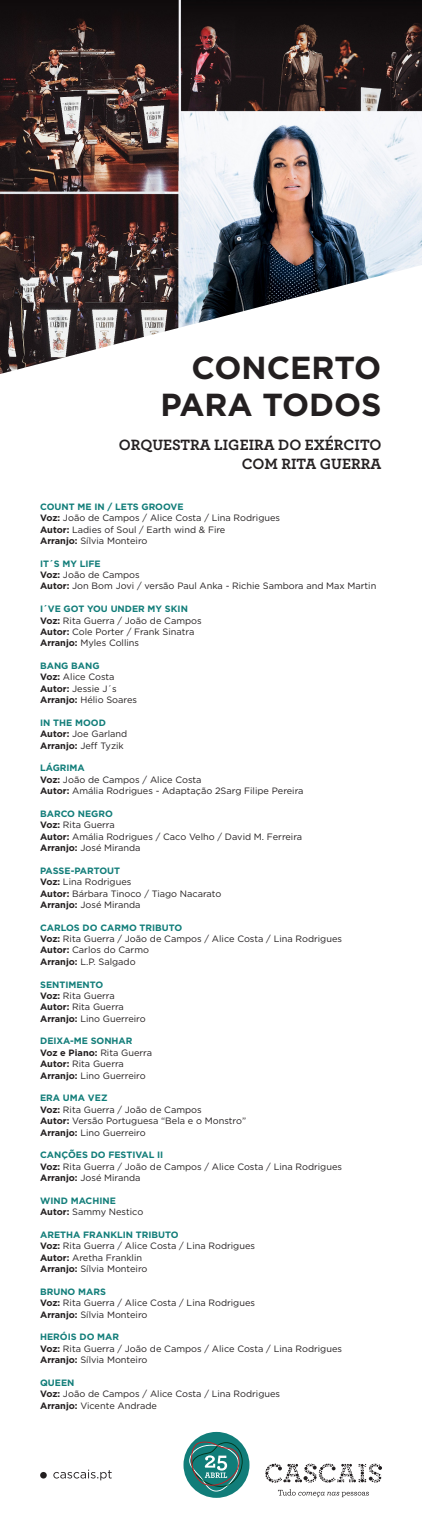
<style>
.page{position:relative;width:422px;height:1538px;background:#fff}
.page>*{position:absolute;margin:0;border:0;box-sizing:border-box;transform-origin:0 0}
.t1{font:700 31.85px/36.6px "Gotham";color:#231f20;text-align:right}
.t2{font:700 15.66px "Archer";color:#231f20}
.t3{font:9.19px "Gotham";color:#231f20}
.t4{font:700 9.19px "Gotham";color:#117d79}
.t5{font:700 9.19px "Gotham";color:#231f20}
.s1{font-weight:700}
.s2{font-weight:400}
</style>
<div class="page">
<img style="left:0;top:0;width:422px;height:374px">
<svg style="left:278px;top:1489px;width:91px;height:8px"></svg>
<svg style="left:265px;top:1463px;width:117px;height:20px"></svg>
<div style="left:183px;top:1432px;width:66px;height:66px;background:#117d79;border-radius:50%"></div>
<svg style="left:189px;top:1441px;width:54px;height:50px"></svg>
<svg style="left:53px;top:1469px;width:59px;height:11px"></svg>
<div style="left:40px;top:1472px;width:7px;height:6px;background:#231f20;border-radius:50%"></div>
<p class="t1" style="left:160px;top:349px;width:222px">CONCERTO<br>PARA TODOS</p>
<p class="t2" style="left:119px;top:433px;width:264px">ORQUESTRA LIGEIRA DO EXÉRCITO</p>
<p class="t2" style="left:242px;top:452px;width:141px">COM RITA GUERRA</p>
<p class="t4" style="left:40px;top:500px;width:145px">COUNT ME IN / LETS GROOVE</p>
<p class="t3" style="left:40px;top:512px;width:241px"><span class="s1">Voz:</span> João de Campos / Alice Costa / Lina Rodrigues</p>
<p class="t3" style="left:40px;top:523px;width:187px"><span class="s1">Autor:</span> Ladies of Soul / Earth wind &amp; Fire</p>
<p class="t3" style="left:40px;top:535px;width:109px"><span class="s1">Arranjo:</span> Sílvia Monteiro</p>
<p class="t4" style="left:40px;top:557px;width:62px">IT´S MY LIFE</p>
<p class="t3" style="left:40px;top:569px;width:101px"><span class="s1">Voz:</span> João de Campos</p>
<p class="t3" style="left:40px;top:580px;width:337px"><span class="s1">Autor:</span> Jon Bom Jovi / versão Paul Anka - Richie Sambora and Max Martin</p>
<p class="t4" style="left:40px;top:603px;width:149px">I´VE GOT YOU UNDER MY SKIN</p>
<p class="t3" style="left:40px;top:614px;width:163px"><span class="s1">Voz:</span> Rita Guerra / João de Campos</p>
<p class="t3" style="left:40px;top:626px;width:156px"><span class="s1">Autor:</span> Cole Porter / Frank Sinatra</p>
<p class="t3" style="left:40px;top:637px;width:100px"><span class="s1">Arranjo:</span> Myles Collins</p>
<p class="t4" style="left:40px;top:660px;width:61px">BANG BANG</p>
<p class="t3" style="left:40px;top:671px;width:76px"><span class="s1">Voz:</span> Alice Costa</p>
<p class="t3" style="left:40px;top:683px;width:78px"><span class="s1">Autor:</span> Jessie J´s</p>
<p class="t3" style="left:40px;top:694px;width:98px"><span class="s1">Arranjo:</span> Hélio Soares</p>
<p class="t4" style="left:40px;top:717px;width:67px">IN THE MOOD</p>
<p class="t3" style="left:40px;top:728px;width:89px"><span class="s1">Autor:</span> Joe Garland</p>
<p class="t3" style="left:40px;top:739px;width:85px"><span class="s1">Arranjo:</span> Jeff Tyzik</p>
<p class="t4" style="left:40px;top:762px;width:46px">LÁGRIMA</p>
<p class="t3" style="left:40px;top:774px;width:163px"><span class="s1">Voz:</span> João de Campos / Alice Costa</p>
<p class="t3" style="left:40px;top:785px;width:265px"><span class="s1">Autor:</span> Amália Rodrigues - Adaptação 2Sarg Filipe Pereira</p>
<p class="t4" style="left:40px;top:808px;width:74px">BARCO NEGRO</p>
<p class="t3" style="left:40px;top:819px;width:76px"><span class="s1">Voz:</span> Rita Guerra</p>
<p class="t3" style="left:40px;top:830px;width:263px"><span class="s1">Autor:</span> Amália Rodrigues / Caco Velho / David M. Ferreira</p>
<p class="t3" style="left:40px;top:842px;width:102px"><span class="s1">Arranjo:</span> José Miranda</p>
<p class="t4" style="left:40px;top:864px;width:82px">PASSE-PARTOUT</p>
<p class="t3" style="left:40px;top:876px;width:93px"><span class="s1">Voz:</span> Lina Rodrigues</p>
<p class="t3" style="left:40px;top:887px;width:183px"><span class="s1">Autor:</span> Bárbara Tinoco / Tiago Nacarato</p>
<p class="t3" style="left:40px;top:899px;width:102px"><span class="s1">Arranjo:</span> José Miranda</p>
<p class="t4" style="left:40px;top:921px;width:144px">CARLOS DO CARMO TRIBUTO</p>
<p class="t3" style="left:40px;top:933px;width:303px"><span class="s1">Voz:</span> Rita Guerra / João de Campos / Alice Costa / Lina Rodrigues</p>
<p class="t3" style="left:40px;top:944px;width:110px"><span class="s1">Autor:</span> Carlos do Carmo</p>
<p class="t3" style="left:40px;top:956px;width:97px"><span class="s1">Arranjo:</span> L.P. Salgado</p>
<p class="t4" style="left:40px;top:978px;width:65px">SENTIMENTO</p>
<p class="t3" style="left:40px;top:990px;width:76px"><span class="s1">Voz:</span> Rita Guerra</p>
<p class="t3" style="left:40px;top:1001px;width:85px"><span class="s1">Autor:</span> Rita Guerra</p>
<p class="t3" style="left:40px;top:1012px;width:107px"><span class="s1">Arranjo:</span> Lino Guerreiro</p>
<p class="t4" style="left:40px;top:1035px;width:94px">DEIXA-ME SONHAR</p>
<p class="t5" style="left:40px;top:1046px;width:113px">Voz e Piano: <span class="s2">Rita Guerra</span></p>
<p class="t3" style="left:40px;top:1058px;width:85px"><span class="s1">Autor:</span> Rita Guerra</p>
<p class="t3" style="left:40px;top:1069px;width:107px"><span class="s1">Arranjo:</span> Lino Guerreiro</p>
<p class="t4" style="left:40px;top:1092px;width:69px">ERA UMA VEZ</p>
<p class="t3" style="left:40px;top:1103px;width:163px"><span class="s1">Voz:</span> Rita Guerra / João de Campos</p>
<p class="t3" style="left:40px;top:1115px;width:207px"><span class="s1">Autor:</span> Versão Portuguesa “Bela e o Monstro”</p>
<p class="t3" style="left:40px;top:1126px;width:107px"><span class="s1">Arranjo:</span> Lino Guerreiro</p>
<p class="t4" style="left:40px;top:1149px;width:125px">CANÇÕES DO FESTIVAL II</p>
<p class="t3" style="left:40px;top:1160px;width:303px"><span class="s1">Voz:</span> Rita Guerra / João de Campos / Alice Costa / Lina Rodrigues</p>
<p class="t3" style="left:40px;top:1172px;width:102px"><span class="s1">Arranjo:</span> José Miranda</p>
<p class="t4" style="left:40px;top:1194px;width:77px">WIND MACHINE</p>
<p class="t3" style="left:40px;top:1206px;width:105px"><span class="s1">Autor:</span> Sammy Nestico</p>
<p class="t4" style="left:40px;top:1228px;width:140px">ARETHA FRANKLIN TRIBUTO</p>
<p class="t3" style="left:40px;top:1240px;width:216px"><span class="s1">Voz:</span> Rita Guerra / Alice Costa / Lina Rodrigues</p>
<p class="t3" style="left:40px;top:1251px;width:103px"><span class="s1">Autor:</span> Aretha Franklin</p>
<p class="t3" style="left:40px;top:1263px;width:109px"><span class="s1">Arranjo:</span> Sílvia Monteiro</p>
<p class="t4" style="left:40px;top:1285px;width:67px">BRUNO MARS</p>
<p class="t3" style="left:40px;top:1297px;width:216px"><span class="s1">Voz:</span> Rita Guerra / Alice Costa / Lina Rodrigues</p>
<p class="t3" style="left:40px;top:1308px;width:109px"><span class="s1">Arranjo:</span> Sílvia Monteiro</p>
<p class="t4" style="left:40px;top:1331px;width:80px">HERÓIS DO MAR</p>
<p class="t3" style="left:40px;top:1342px;width:303px"><span class="s1">Voz:</span> Rita Guerra / João de Campos / Alice Costa / Lina Rodrigues</p>
<p class="t3" style="left:40px;top:1354px;width:109px"><span class="s1">Arranjo:</span> Sílvia Monteiro</p>
<p class="t4" style="left:40px;top:1376px;width:36px">QUEEN</p>
<p class="t3" style="left:40px;top:1388px;width:241px"><span class="s1">Voz:</span> João de Campos / Alice Costa / Lina Rodrigues</p>
<p class="t3" style="left:40px;top:1399px;width:118px"><span class="s1">Arranjo:</span> Vicente Andrade</p>
</div>
